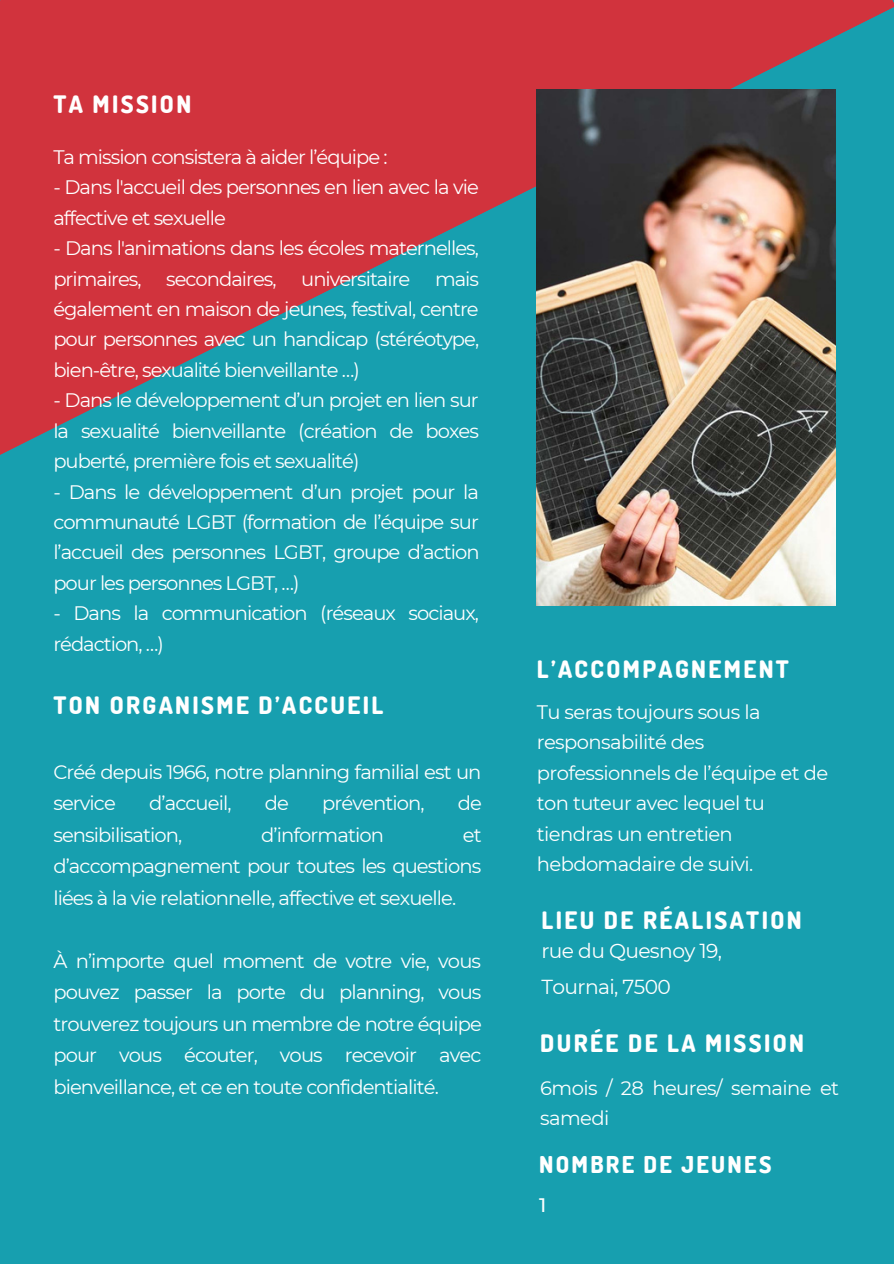
<style>
.page{position:relative;width:894px;height:1264px;background:#fff}
.page>*{position:absolute;margin:0;border:0;box-sizing:border-box;transform-origin:0 0}
.t1{font:800 24px "Dosis";letter-spacing:.1em;color:#fff}
.t2{font:800 23.25px "Dosis";letter-spacing:.1em;color:#fff}
.t3{font:20.25px "Montserrat";letter-spacing:-.03em;color:#fff}
.t4{font:19.5px/30.5px "Montserrat";letter-spacing:-.05em;color:#fff;text-align:justify}
.t5{font:19.5px/30.5px "Montserrat";letter-spacing:-.03em;color:#fff}
.t6{font:500 19.5px "Montserrat";color:#fff}
</style>
<div class="page">
<div style="left:0;top:0;width:893px;height:1263px;background:#179faf"></div>
<svg style="left:0;top:0;width:893px;height:455px;fill:#d1333d"></svg>
<img style="left:536px;top:89px;width:299px;height:516px">
<p class="t1" style="left:53px;top:89px;width:139px">TA MISSION</p>
<p class="t4" style="left:53px;top:142px;width:335px">Ta mission consistera à aider l’équipe :</p>
<p class="t4" style="left:53px;top:172px;width:427px">- Dans l'accueil des personnes en lien avec la vie affective et sexuelle</p>
<p class="t4" style="left:53px;top:233px;width:427px">- Dans l'animations dans les écoles maternelles, primaires,</p>
<p class="t4" style="left:53px;top:263px;width:427px;text-indent:381px">mais également en maison de jeunes, festival, centre pour personnes avec un handicap (stéréotype, bien-être, sexualité bienveillante …)</p>
<p class="t4" style="left:53px;top:385px;width:427px">- Dans le développement d’un projet en lien sur la sexualité bienveillante (création de boxes puberté, première fois et sexualité)</p>
<p class="t4" style="left:53px;top:476px;width:427px">- Dans le développement d’un projet pour la communauté LGBT (formation de l’équipe sur l’accueil des personnes LGBT, groupe d’action pour les personnes LGBT, …)</p>
<p class="t4" style="left:53px;top:598px;width:427px">- Dans la communication (réseaux sociaux, rédaction, …)</p>
<p class="t4" style="left:166px;top:263px;width:112px">secondaires,</p>
<p class="t4" style="left:301px;top:263px;width:111px">universitaire</p>
<p class="t1" style="left:53px;top:689px;width:331px">TON ORGANISME D’ACCUEIL</p>
<p class="t4" style="left:53px;top:755px;width:429px;line-height:31.5px">Créé depuis 1966, notre planning familial est un service</p>
<p class="t4" style="left:149px;top:787px;width:84px">d’accueil,</p>
<p class="t4" style="left:265px;top:787px;width:26px">de</p>
<p class="t4" style="left:322px;top:787px;width:104px">prévention,</p>
<p class="t4" style="left:458px;top:787px;width:26px">de</p>
<p class="t4" style="left:53px;top:819px;width:130px">sensibilisation,</p>
<p class="t4" style="left:261px;top:819px;width:124px">d’information</p>
<p class="t4" style="left:53px;top:818px;width:430px;line-height:31.5px;text-indent:409px">et d’accompagnement pour toutes les questions liées à la vie relationnelle, affective et sexuelle.</p>
<p class="t4" style="left:53px;top:945px;width:430px;line-height:31.5px">À n’importe quel moment de votre vie, vous pouvez passer la porte du planning, vous trouverez toujours un membre de notre équipe pour vous écouter, vous recevoir avec bienveillance, et ce en toute confidentialité.</p>
<p class="t1" style="left:536px;top:653px;width:253px">L’ACCOMPAGNEMENT</p>
<p class="t5" style="left:536px;top:696px;width:293px">Tu seras toujours sous la responsabilité des professionnels de l’équipe et de ton tuteur avec lequel tu tiendras un entretien hebdomadaire de suivi.</p>
<p class="t1" style="left:541px;top:903px;width:262px">LIEU DE RÉALISATION</p>
<p class="t3" style="left:541px;top:938px;width:182px">rue du Quesnoy 19,</p>
<p class="t3" style="left:541px;top:974px;width:131px">Tournai, 7500</p>
<p class="t1" style="left:540px;top:1027px;width:265px">DURÉE DE LA MISSION</p>
<p class="t5" style="left:540px;top:1072px;width:300px">6mois / 28 heures/ semaine et samedi</p>
<p class="t2" style="left:539px;top:1149px;width:234px">NOMBRE DE JEUNES</p>
<p class="t6" style="left:539px;top:1192px;width:9px">1</p>
</div>
